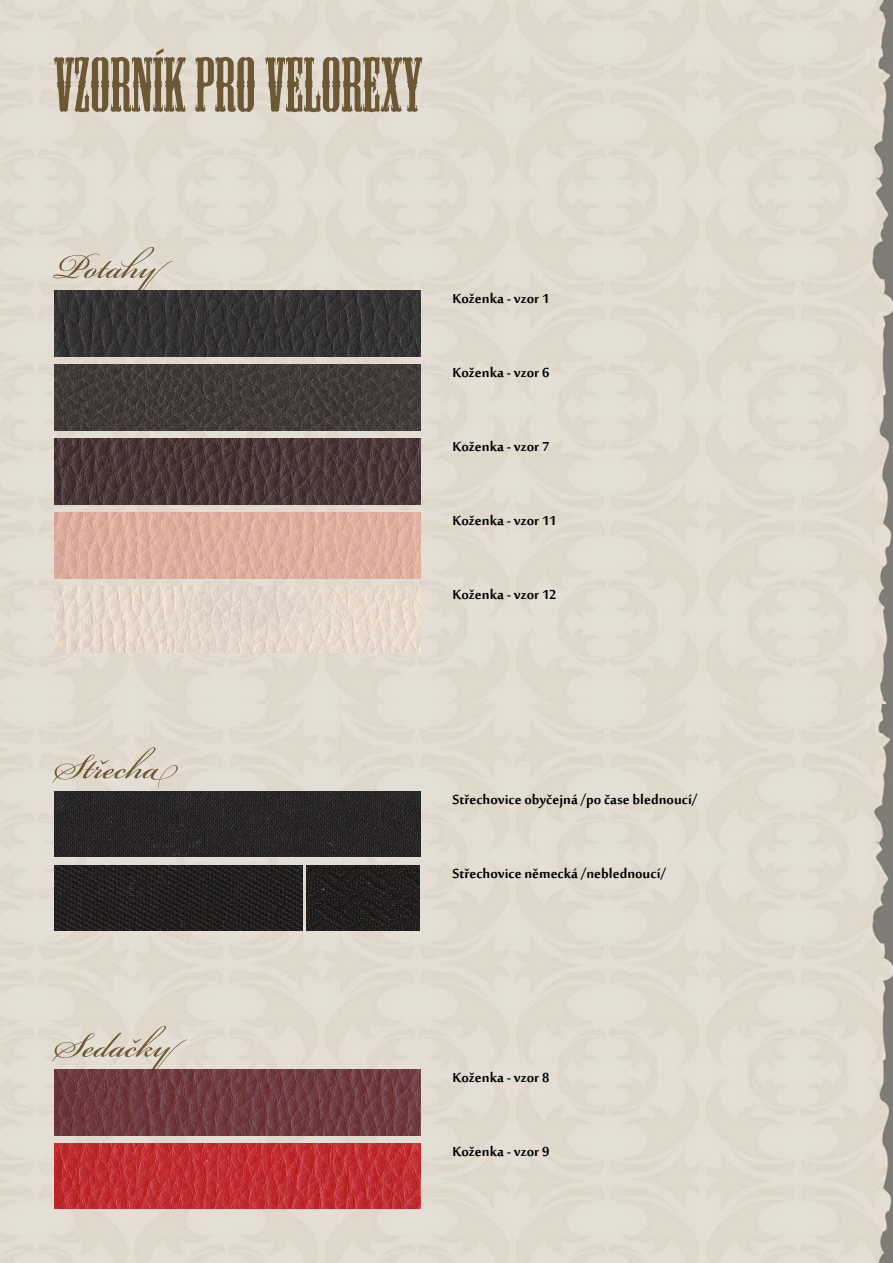
<style>
.page{position:relative;width:893px;height:1263px;background:#fff}
.page>*{position:absolute;margin:0;border:0;box-sizing:border-box;transform-origin:0 0}
.t1{font:72px "Mesquite Std";color:#6d5835}
.t2{font:54px "Bickham Script Pro";color:#6d5835}
.t3{font:700 18px "Sakkal Majalla";color:#000}
</style>
<div class="page">
<div style="left:0;top:0;width:893px;height:705px;background:#e2dbd0"></div>
<div style="left:0;top:705px;width:893px;height:558px;background:#e3dbd1"></div>
<img style="left:54px;top:291px;width:366px;height:65px">
<img style="left:54px;top:365px;width:366px;height:65px">
<img style="left:54px;top:439px;width:366px;height:65px">
<img style="left:54px;top:513px;width:366px;height:65px">
<img style="left:54px;top:587px;width:366px;height:65px">
<img style="left:54px;top:791px;width:366px;height:65px">
<img style="left:54px;top:865px;width:249px;height:65px">
<img style="left:306px;top:865px;width:113px;height:65px">
<img style="left:54px;top:1070px;width:366px;height:65px">
<img style="left:54px;top:1144px;width:366px;height:65px">
<p class="t1" style="left:54px;top:46px;width:370px">VZORNÍK PRO VELOREXY</p>
<p class="t2" style="left:54px;top:227px;width:107px">Potahy</p>
<p class="t3" style="left:452px;top:289px;width:98px">Koženka - vzor 1</p>
<p class="t3" style="left:452px;top:363px;width:98px">Koženka - vzor 6</p>
<p class="t3" style="left:452px;top:437px;width:98px">Koženka - vzor 7</p>
<p class="t3" style="left:452px;top:511px;width:106px">Koženka - vzor 11</p>
<p class="t3" style="left:452px;top:585px;width:106px">Koženka - vzor 12</p>
<p class="t2" style="left:54px;top:728px;width:123px">Střecha</p>
<p class="t2" style="left:54px;top:1006px;width:122px">Sedačky</p>
<p class="t3" style="left:452px;top:789px;width:246px">Střechovice obyčejná /po čase blednoucí/</p>
<p class="t3" style="left:452px;top:863px;width:215px">Střechovice německá /neblednoucí/</p>
<p class="t3" style="left:452px;top:1067px;width:98px">Koženka - vzor 8</p>
<p class="t3" style="left:452px;top:1141px;width:98px">Koženka - vzor 9</p>
</div>
